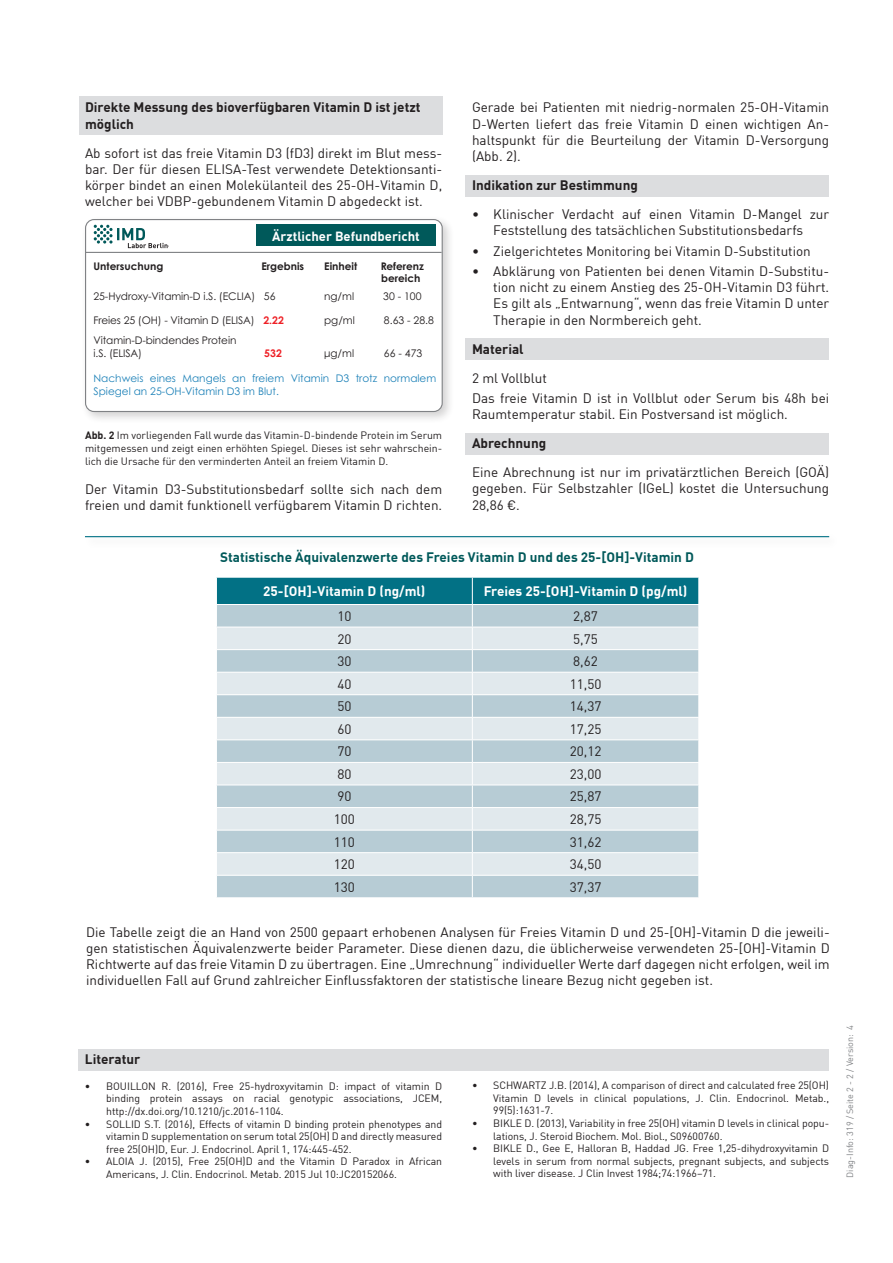
<style>
.page{position:relative;width:893px;height:1263px;background:#fff}
.page>*{position:absolute;margin:0;border:0;box-sizing:border-box;transform-origin:0 0}
.Fließtext{font:13.5px/16.2px "DIN Offc";color:#231f20;text-align:justify}
.Absatzüberschriften{font:700 13.5px/16.2px "DIN Offc";color:#231f20}
.Tabelle{font:13.5px "DIN Offc";color:#231f20}
.Absatzüberschriften-2{font:700 13.5px "DIN Offc";color:#00595a}
.t1{font:700 13.5px "DIN Offc";color:#fff}
.t2{font:700 13.05px "DIN Offc";color:#fff}
.Abbildungsunterschri{font:10.5px/12.6px "DIN Offc";letter-spacing:-.005em;color:#231f20;text-align:justify}
.Befundtext_Fließtext{font:10.5px/12.6px "Century Gothic Pro Grk";letter-spacing:-.01em;color:#231f20}
.Befund_Fließtext{font:10.5px/12.6px "Century Gothic Pro Grk";color:#2083b9}
.Befundtext_Fließtext-2{font:700 10.5px/12.6px "Century Gothic Pro Grk";color:#231f20}
.Befundtext_Fließtext-3{font:700 10.5px "Century Gothic Pro Grk";color:#ee2026}
.DiagInfo-Nr{font:9px "DIN Offc";color:#808285}
.s1{font-weight:700;color:#ee2026}
.s2{font-weight:700}
</style>
<div class="page">
<div style="left:79px;top:96px;width:363px;height:38px;background:#dcdddf"></div>
<div style="left:466px;top:176px;width:363px;height:21px;background:#dcdddf"></div>
<div style="left:466px;top:339px;width:363px;height:21px;background:#dcdddf"></div>
<div style="left:466px;top:434px;width:363px;height:21px;background:#dcdddf"></div>
<div style="left:81px;top:215px;width:374px;height:210px;background:#231f20;opacity:.2"></div>
<div style="left:86px;top:220px;width:356px;height:191px;background:#fff;border-radius:9px"></div>
<div style="left:85px;top:219px;width:358px;height:193px;border:1px solid #808285;border-radius:9px"></div>
<hr style="left:86px;top:252px;width:356px;height:1px;background:#808285">
<svg style="left:94px;top:225px;width:74px;height:23px"></svg>
<div style="left:256px;top:225px;width:180px;height:21px;background:#00595a"></div>
<div style="left:79px;top:1049px;width:750px;height:21px;background:#dcdddf"></div>
<svg style="left:216px;top:577px;width:483px;height:320px;background:#bcd2da"></svg>
<div style="left:82px;top:532px;width:759px;height:17px;background:#231f20;opacity:.2"></div>
<hr style="left:85px;top:536px;width:744px;height:1px;background:#027185">
<p class="Absatzüberschriften" style="left:85px;top:99px;width:337px">Direkte Messung des bioverfügbaren Vitamin D ist jetzt möglich</p>
<p class="Fließtext" style="left:85px;top:144px;width:359px">Ab sofort ist das freie Vitamin D3 (fD3) direkt im Blut mess&shy;bar. Der für diesen ELISA-Test verwendete Detektionsanti&shy;körper bindet an einen Molekülanteil des 25-OH-Vitamin D, welcher bei VDBP-gebundenem Vitamin D abgedeckt ist.</p>
<p class="t2" style="left:272px;top:228px;width:149px">Ärztlicher Befundbericht</p>
<p class="Befundtext_Fließtext-2" style="left:94px;top:259px;width:71px">Untersuchung</p>
<p class="Befundtext_Fließtext-2" style="left:261px;top:259px;width:44px">Ergebnis</p>
<p class="Befundtext_Fließtext-2" style="left:324px;top:259px;width:34px">Einheit</p>
<p class="Befundtext_Fließtext-2" style="left:381px;top:259px;width:45px">Referenz bereich</p>
<p class="Befundtext_Fließtext" style="left:94px;top:290px;width:183px">25-Hydroxy-Vitamin-D i.S. (ECLIA) 56</p>
<p class="Befundtext_Fließtext" style="left:324px;top:290px;width:32px">ng/ml</p>
<p class="Befundtext_Fließtext" style="left:383px;top:290px;width:40px">30 - 100</p>
<p class="Befundtext_Fließtext" style="left:94px;top:313px;width:192px">Freies 25 (OH) - Vitamin D (ELISA) <span class="s1">2.22</span></p>
<p class="Befundtext_Fließtext" style="left:324px;top:313px;width:32px">pg/ml</p>
<p class="Befundtext_Fließtext" style="left:384px;top:313px;width:52px">8.63 - 28.8</p>
<p class="Befundtext_Fließtext" style="left:94px;top:334px;width:144px">Vitamin-D-bindendes Protein i.S. (ELISA)</p>
<p class="Befundtext_Fließtext-3" style="left:264px;top:346px;width:19px">532</p>
<p class="Befundtext_Fließtext" style="left:324px;top:347px;width:32px">μg/ml</p>
<p class="Befundtext_Fließtext" style="left:384px;top:347px;width:40px">66 - 473</p>
<p class="Befund_Fließtext" style="left:94px;top:372px;width:344px">Nachweis eines Mangels an freiem Vitamin D3 trotz normalem<br>Spiegel an 25-OH-Vitamin D3 im Blut.</p>
<p class="Abbildungsunterschri" style="left:85px;top:429px;width:359px"><span class="s2">Abb. 2</span> Im vorliegenden Fall wurde das Vitamin-D-bindende Protein im Serum mitgemessen und zeigt einen erhöhten Spiegel. Dieses ist sehr wahrschein&shy;lich die Ursache für den verminderten Anteil an freiem Vitamin D.</p>
<p class="Fließtext" style="left:85px;top:480px;width:359px">Der Vitamin D3-Substitutionsbedarf sollte sich nach dem freien und damit funktionell verfügbarem Vitamin D richten.</p>
<p class="Fließtext" style="left:472px;top:99px;width:359px">Gerade bei Patienten mit niedrig-normalen 25-OH-Vitamin D-Werten liefert das freie Vitamin D einen wichtigen An&shy;haltspunkt für die Beurteilung der Vitamin D-Versorgung (Abb. 2).</p>
<p class="Absatzüberschriften" style="left:472px;top:176px;width:167px">Indikation zur Bestimmung</p>
<p class="Fließtext" style="left:472px;top:206px;width:359px;text-align:center">• Klinischer Verdacht auf einen Vitamin D-Mangel zur<br>Feststellung des tatsächlichen Substitutionsbedarfs</p>
<p class="Fließtext" style="left:472px;top:242px;width:340px">• Zielgerichtetes Monitoring bei Vitamin D-Substitution</p>
<p class="Fließtext" style="left:493px;top:263px;width:337px;text-indent:-21px">• Abklärung von Patienten bei denen Vitamin D-Substitu&shy;tion nicht zu einem Anstieg des 25-OH-Vitamin D3 führt.<br>Es gilt als „Entwarnung“, wenn das freie Vitamin D unter Therapie in den Normbereich geht.</p>
<p class="Absatzüberschriften" style="left:472px;top:340px;width:53px">Material</p>
<p class="Fließtext" style="left:472px;top:369px;width:76px">2 ml Vollblut</p>
<p class="Fließtext" style="left:472px;top:390px;width:359px">Das freie Vitamin D ist in Vollblut oder Serum bis 48h bei<br>Raumtemperatur stabil. Ein Postversand ist möglich.</p>
<p class="Absatzüberschriften" style="left:472px;top:435px;width:76px">Abrechnung</p>
<p class="Fließtext" style="left:472px;top:464px;width:359px">Eine Abrechnung ist nur im privatärztlichen Bereich (GOÄ) gegeben. Für Selbstzahler (IGeL) kostet die Untersuchung 28,86 €.</p>
<p class="Absatzüberschriften-2" style="left:220px;top:548px;width:475px">Statistische Äquivalenzwerte des Freies Vitamin D und des 25-[OH]-Vitamin D</p>
<p class="t1" style="left:263px;top:582px;width:164px">25-[OH]-Vitamin D (ng/ml)</p>
<p class="t1" style="left:484px;top:582px;width:205px">Freies 25-[OH]-Vitamin D (pg/ml)</p>
<p class="Tabelle" style="left:337px;top:608px;width:16px">10</p>
<p class="Tabelle" style="left:573px;top:608px;width:26px">2,87</p>
<p class="Tabelle" style="left:337px;top:630px;width:16px">20</p>
<p class="Tabelle" style="left:573px;top:630px;width:26px">5,75</p>
<p class="Tabelle" style="left:337px;top:653px;width:16px">30</p>
<p class="Tabelle" style="left:573px;top:653px;width:26px">8,62</p>
<p class="Tabelle" style="left:337px;top:675px;width:16px">40</p>
<p class="Tabelle" style="left:570px;top:675px;width:33px">11,50</p>
<p class="Tabelle" style="left:337px;top:698px;width:16px">50</p>
<p class="Tabelle" style="left:570px;top:698px;width:33px">14,37</p>
<p class="Tabelle" style="left:337px;top:720px;width:16px">60</p>
<p class="Tabelle" style="left:570px;top:720px;width:33px">17,25</p>
<p class="Tabelle" style="left:337px;top:743px;width:16px">70</p>
<p class="Tabelle" style="left:570px;top:743px;width:33px">20,12</p>
<p class="Tabelle" style="left:337px;top:765px;width:16px">80</p>
<p class="Tabelle" style="left:570px;top:765px;width:33px">23,00</p>
<p class="Tabelle" style="left:337px;top:788px;width:16px">90</p>
<p class="Tabelle" style="left:570px;top:788px;width:33px">25,87</p>
<p class="Tabelle" style="left:334px;top:811px;width:23px">100</p>
<p class="Tabelle" style="left:570px;top:811px;width:33px">28,75</p>
<p class="Tabelle" style="left:334px;top:833px;width:23px">110</p>
<p class="Tabelle" style="left:570px;top:833px;width:33px">31,62</p>
<p class="Tabelle" style="left:334px;top:856px;width:23px">120</p>
<p class="Tabelle" style="left:570px;top:856px;width:33px">34,50</p>
<p class="Tabelle" style="left:334px;top:878px;width:23px">130</p>
<p class="Tabelle" style="left:570px;top:878px;width:33px">37,37</p>
<p class="Fließtext" style="left:86px;top:923px;width:745px">Die Tabelle zeigt die an Hand von 2500 gepaart erhobenen Analysen für Freies Vitamin D und 25-[OH]-Vitamin D die jeweili&shy;gen statistischen Äquivalenzwerte beider Parameter. Diese dienen dazu, die üblicherweise verwendeten 25-[OH]-Vitamin D Richtwerte auf das freie Vitamin D zu übertragen. Eine „Umrechnung“ individueller Werte darf dagegen nicht erfolgen, weil im individuellen Fall auf Grund zahlreicher Einflussfaktoren der statistische lineare Bezug nicht gegeben ist.</p>
<p class="Absatzüberschriften" style="left:85px;top:1051px;width:57px">Literatur</p>
<p class="Abbildungsunterschri" style="left:106px;top:1079px;width:337px;text-indent:-21px">• BOUILLON R. (2016), Free 25-hydroxyvitamin D: impact of vitamin D binding protein assays on racial genotypic associations, JCEM, http://dx.doi.org/10.1210/jc.2016-1104.</p>
<p class="Abbildungsunterschri" style="left:106px;top:1117px;width:337px;text-indent:-21px">• SOLLID S.T. (2016), Effects of vitamin D binding protein phenotypes and vitamin D supplementation on serum total 25(OH) D and directly measured free 25(OH)D, Eur. J. Endocrinol. April 1, 174:445-452.</p>
<p class="Abbildungsunterschri" style="left:106px;top:1155px;width:337px;text-indent:-21px">• ALOIA J. (2015), Free 25(OH)D and the Vitamin D Paradox in African<br>Americans, J. Clin. Endocrinol. Metab. 2015 Jul 10:JC20152066.</p>
<p class="Abbildungsunterschri" style="left:493px;top:1079px;width:337px;text-indent:-21px">• SCHWARTZ J.B. (2014), A comparison of direct and calculated free 25(OH)<br>Vitamin D levels in clinical populations, J. Clin. Endocrinol. Metab., 99(5):1631-7.</p>
<p class="Abbildungsunterschri" style="left:493px;top:1117px;width:337px;text-indent:-21px">• BIKLE D. (2013), Variability in free 25(OH) vitamin D levels in clinical popu&shy;lations, J. Steroid Biochem. Mol. Biol., S09600760.</p>
<p class="Abbildungsunterschri" style="left:493px;top:1142px;width:337px;text-indent:-21px">• BIKLE D., Gee E, Halloran B, Haddad JG. Free 1,25-dihydroxyvitamin D levels in serum from normal subjects, pregnant subjects, and subjects with liver disease. J Clin Invest 1984;74:1966–71.</p>
<p class="DiagInfo-Nr" style="left:844px;top:1177px;width:154px;rotate:-90deg">Diag-Info: 319 / Seite 2 - 2 / Version: 4</p>
</div>
